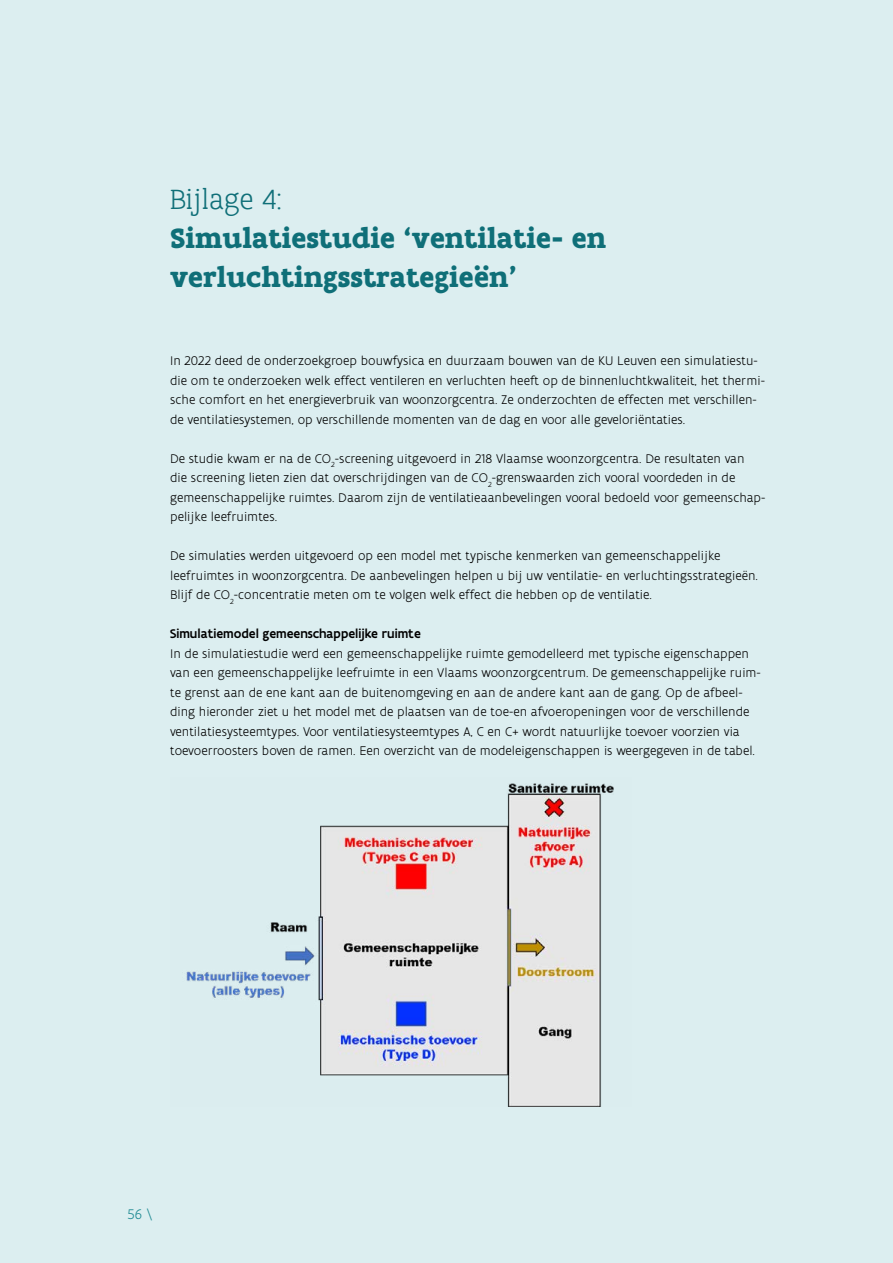
<style>
.page{position:relative;width:893px;height:1263px;background:#dceef0}
.page>*{position:absolute;margin:0;border:0;box-sizing:border-box;transform-origin:0 0}
.t1{font:700 30px/39px "Flanders Art Serif";color:#0f6f78}
.t2{font:300 30px "Flanders Art Serif";color:#0f6f78}
.t3{font:300 15px "Flanders Art Sans";color:#25949d}
.t4{font:300 13.5px/19.5px "Flanders Art Sans";color:#000}
.t5{font:500 13.5px "Flanders Art Sans";color:#000}
</style>
<div class="page">
<img style="left:186px;top:783px;width:428px;height:323px">
<h1 class="t2" style="left:170px;top:182px;width:113px">Bijlage 4:</h1>
<h1 class="t1" style="left:170px;top:219px;width:438px">Simulatiestudie ‘ventilatie- en verluchtingsstrategieën’</h1>
<p class="t4" style="left:170px;top:351px;width:596px">In 2022 deed de onderzoekgroep bouwfysica en duurzaam bouwen van de KU Leuven een simulatiestu&shy;die om te onderzoeken welk effect ventileren en verluchten heeft op de binnenluchtkwaliteit, het thermi&shy;sche comfort en het energieverbruik van woonzorgcentra. Ze onderzochten de effecten met verschillen&shy;de ventilatiesystemen, op verschillende momenten van de dag en voor alle geveloriëntaties.</p>
<p class="t4" style="left:170px;top:448px;width:597px">De studie kwam er na de CO<sub>2</sub>-screening uitgevoerd in 218 Vlaamse woonzorgcentra. De resultaten van<br>die screening lieten zien dat overschrijdingen van de CO<sub>2</sub>-grenswaarden zich vooral voordeden in de gemeenschappelijke ruimtes. Daarom zijn de ventilatieaanbevelingen vooral bedoeld voor gemeenschap&shy;pelijke leefruimtes.</p>
<p class="t4" style="left:170px;top:546px;width:589px">De simulaties werden uitgevoerd op een model met typische kenmerken van gemeenschappelijke leefruimtes in woonzorgcentra. De aanbevelingen helpen u bij uw ventilatie- en verluchtingsstrategieën.<br>Blijf de CO<sub>2</sub>-concentratie meten om te volgen welk effect die hebben op de ventilatie.</p>
<p class="t5" style="left:170px;top:625px;width:252px">Simulatiemodel gemeenschappelijke ruimte</p>
<p class="t4" style="left:170px;top:643px;width:592px">In de simulatiestudie werd een gemeenschappelijke ruimte gemodelleerd met typische eigenschappen van een gemeenschappelijke leefruimte in een Vlaams woonzorgcentrum. De gemeenschappelijke ruim&shy;te grenst aan de ene kant aan de buitenomgeving en aan de andere kant aan de gang. Op de afbeel&shy;ding hieronder ziet u het model met de plaatsen van de toe-en afvoeropeningen voor de verschillende ventilatiesysteemtypes. Voor ventilatiesysteemtypes A, C en C+ wordt natuurlijke toevoer voorzien via toevoerroosters boven de ramen. Een overzicht van de modeleigenschappen is weergegeven in de tabel.</p>
<p class="t3" style="left:128px;top:1205px;width:27px">56 \</p>
</div>
